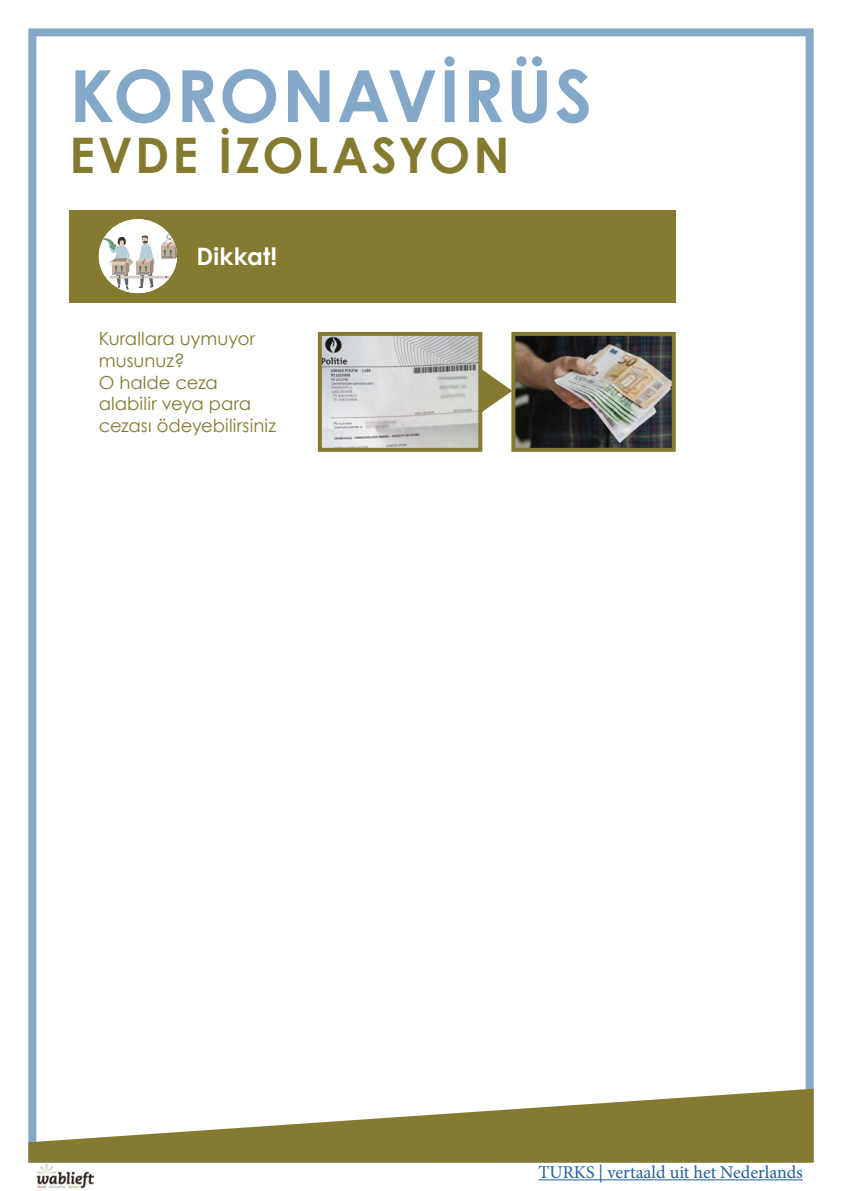
<style>
.page{position:relative;width:842px;height:1191px;background:#fff}
.page>*{position:absolute;margin:0;border:0;box-sizing:border-box;transform-origin:0 0}
.t1{font:700 72px "Century Gothic";letter-spacing:.025em;color:#84a9c8}
.t2{font:700 49px "Century Gothic";letter-spacing:.06em;color:#847a30}
.t3{font:700 24px "Century Gothic";letter-spacing:.01em;color:#fff}
.t4{font:18px/21.6px "Century Gothic";letter-spacing:.005em;color:#847a30}
.t5{font:18px "Minion Pro";color:#215e9e}
</style>
<div class="page">
<div style="left:28px;top:28px;width:786px;height:1134px;border:8px solid #84a9c8"></div>
<svg style="left:28px;top:1088px;width:786px;height:74px;fill:#847a30"></svg>
<div style="left:69px;top:210px;width:607px;height:92px;background:#847a30"></div>
<svg style="left:99px;top:219px;width:78px;height:74px"></svg>
<img style="left:323px;top:337px;width:154px;height:110px">
<div style="left:318px;top:332px;width:164px;height:120px;border:4px solid #847a30"></div>
<img style="left:516px;top:337px;width:155px;height:110px">
<div style="left:511px;top:332px;width:165px;height:120px;border:4px solid #847a30"></div>
<svg style="left:480px;top:368px;width:33px;height:45px"></svg>
<img style="left:36px;top:1164px;width:57px;height:25px">
<hr style="left:538px;top:1179px;width:265px;height:1px;background:#215e9e">
<h1 class="t1" style="left:69px;top:41px;width:524px">KORONAVİRÜS</h1>
<h2 class="t2" style="left:69px;top:118px;width:442px">EVDE İZOLASYON</h2>
<h3 class="t3" style="left:197px;top:238px;width:82px">Dikkat!</h3>
<p class="t4" style="left:99px;top:328px;width:179px">Kurallara uymuyor musunuz?<br>O halde ceza alabilir veya para cezası ödeyebilirsiniz</p>
<p class="t5" style="left:538px;top:1160px;width:266px">TURKS | vertaald uit het Nederlands</p>
</div>
